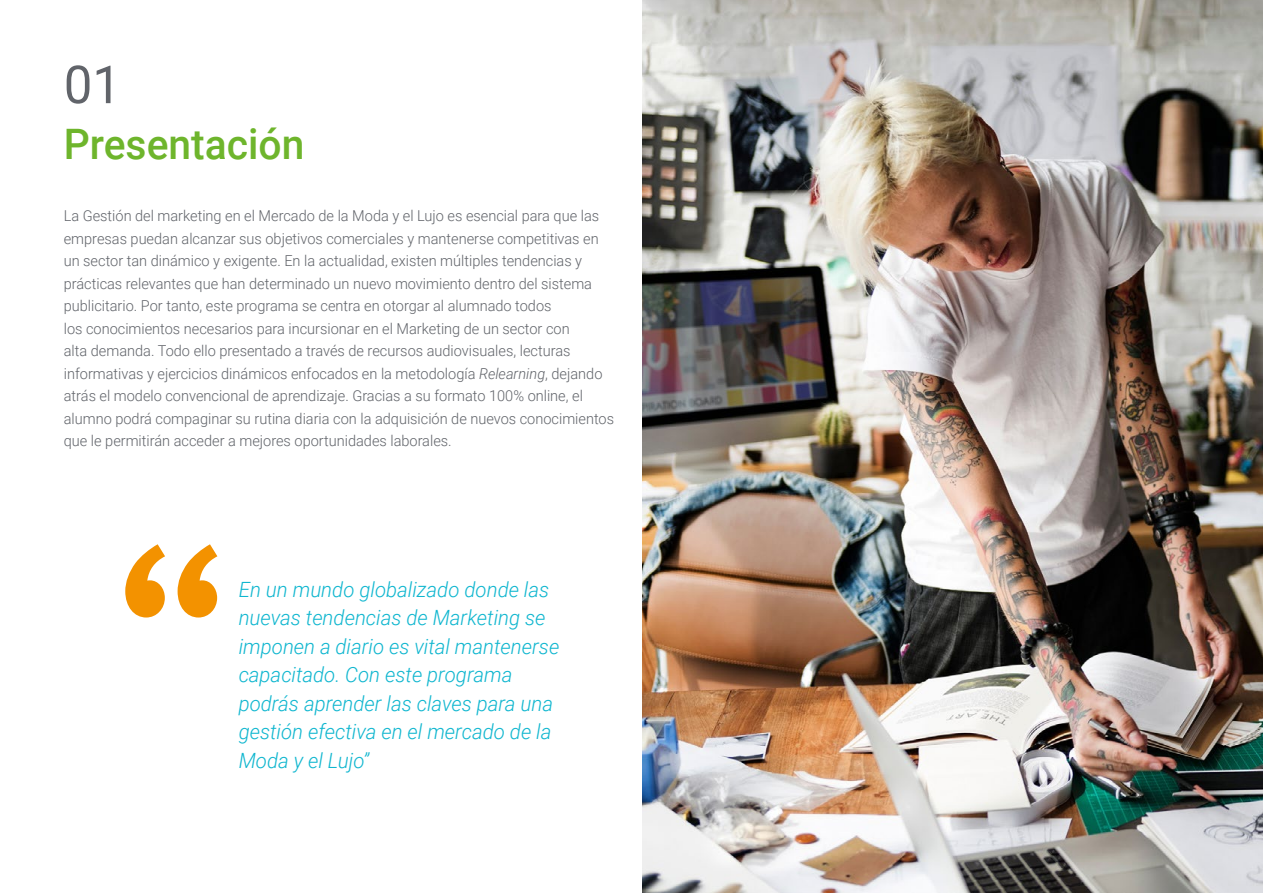
<style>
.page{position:relative;width:1263px;height:893px;background:#fff}
.page>*{position:absolute;margin:0;border:0;box-sizing:border-box;transform-origin:0 0}
.t1{font:52.5px "Roboto";color:#61646a}
.t2{font:500 42px "Roboto";color:#6eb52c}
.t3{font:italic 300 21px/28.5px "Roboto";color:#0fb6cf}
.t4{font:300 15px/22.5px "Roboto";color:#61646a}
.s1{font-style:italic}
</style>
<div class="page">
<svg style="left:125px;top:544px;width:92px;height:73px"></svg>
<img style="left:642px;top:0;width:621px;height:893px">
<h1 class="t1" style="left:64px;top:48px;width:59px">01</h1>
<h2 class="t2" style="left:64px;top:115px;width:242px">Presentación</h2>
<p class="t4" style="left:64px;top:204px;width:552px">La Gestión del marketing en el Mercado de la Moda y el Lujo es esencial para que las empresas puedan alcanzar sus objetivos comerciales y mantenerse competitivas en un sector tan dinámico y exigente. En la actualidad, existen múltiples tendencias y prácticas relevantes que han determinado un nuevo movimiento dentro del sistema publicitario. Por tanto, este programa se centra en otorgar al alumnado todos<br>los conocimientos necesarios para incursionar en el Marketing de un sector con<br>alta demanda. Todo ello presentado a través de recursos audiovisuales, lecturas informativas y ejercicios dinámicos enfocados en la metodología <span class="s1">Relearning</span>, dejando atrás el modelo convencional de aprendizaje. Gracias a su formato 100% online, el alumno podrá compaginar su rutina diaria con la adquisición de nuevos conocimientos que le permitirán acceder a mejores oportunidades laborales.</p>
<h3 class="t3" style="left:239px;top:574px;width:322px">En un mundo globalizado donde las nuevas tendencias de Marketing se imponen a diario es vital mantenerse capacitado. Con este programa podrás aprender las claves para una gestión efectiva en el mercado de la<br>Moda y el Lujo”</h3>
</div>
